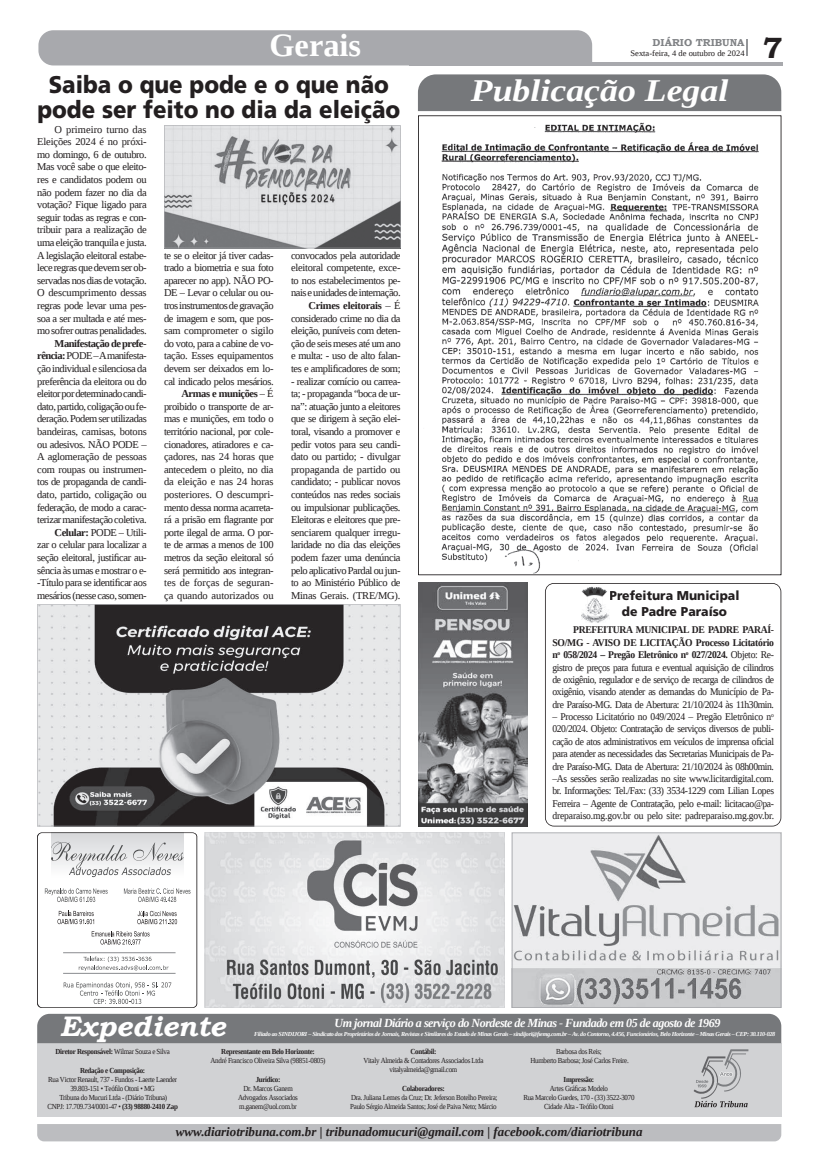
<style>
.page{position:relative;width:821px;height:1166px;background:#fff}
.page>*{position:absolute;margin:0;border:0;box-sizing:border-box;transform-origin:0 0}
.t1{font:700 32.38px "Liberation Serif";color:#fff}
.t2{font:italic 700 31.59px "Liberation Serif";color:#fff;scale:1.13 1}
.t3{font:700 29.31px "Bookman Old Style";color:#231f20}
.t4{font:italic 700 28.26px "Bookman Old Style";color:#fff}
.t5{font:900 24.15px/25.6px "Frutiger LT Std";color:#231f20;text-align:center;scale:.92 1}
.t6{font:italic 700 12.95px "Liberation Serif";color:#231f20}
.t7{font:900 12.78px/15.4px "Frutiger LT Std";color:#231f20;text-align:center;scale:.95 1}
.t8{font:italic 700 12.34px "Liberation Serif";letter-spacing:-.04em;color:#fff}
.t9{font:10.5px/12.6px "Liberation Serif";letter-spacing:-.04em;color:#231f20;text-align:right}
.t10{font:10.33px/12.3px "Liberation Serif";letter-spacing:-.035em;color:#231f20;text-align:justify;scale:.93 1}
.t11{font:700 10.06px "Bookman Old Style";color:#808285}
.t12{font:8.4px "Liberation Serif";color:#231f20}
.t13{font:7.7px/9.2px "Liberation Serif";letter-spacing:-.04em;color:#231f20;text-align:center;scale:.91 1}
.t14{font:700 7.7px "Liberation Serif";letter-spacing:-.04em;color:#231f20;scale:.91 1}
.t15{font:italic 700 6.12px "Liberation Serif";letter-spacing:-.045em;color:#fff}
.s1{font-weight:700}
.s2{font-weight:400}
</style>
<div class="page">
<hr style="left:409px;top:62px;width:374px;height:3px;background:#a8a9ad">
<div style="left:38px;top:30px;width:554px;height:35px;background:#a8a9ad"></div>
<svg style="left:747px;top:39px;width:1px;height:17px"></svg>
<div style="left:37px;top:1124px;width:744px;height:17px;background:#bcbdc0"></div>
<div style="left:418px;top:74px;width:363px;height:37px;background:#76787b"></div>
<svg style="left:545px;top:583px;width:236px;height:243px"></svg>
<img style="left:581px;top:586px;width:29px;height:37px">
<div style="left:37px;top:1043px;width:744px;height:73px;background:#d1d2d4"></div>
<div style="left:37px;top:1014px;width:744px;height:29px;background:#76787b"></div>
<svg style="left:694px;top:1049px;width:54px;height:58px"></svg>
<img style="left:418px;top:583px;width:110px;height:243px">
<svg style="left:37px;top:832px;width:160px;height:176px"></svg>
<svg style="left:205px;top:832px;width:299px;height:176px;background:#d0d1d3"></svg>
<svg style="left:37px;top:604px;width:364px;height:222px;background:#959596"></svg>
<svg style="left:164px;top:125px;width:237px;height:123px;background:#c1c2c4"></svg>
<svg style="left:512px;top:832px;width:269px;height:176px;background:#d4d4d6"></svg>
<svg style="left:418px;top:115px;width:363px;height:460px"></svg>
<h1 class="t1" style="left:269px;top:24px;width:93px">Gerais</h1>
<h3 class="t5" style="left:37px;top:71px;width:396px">Saiba o que pode e o que não pode ser feito no dia da eleição</h3>
<p class="t9" style="left:37px;top:123px;width:111px;text-align:justify;text-indent:17px">O primeiro turno das Eleições 2024 é no próxi&shy;mo domingo, 6 de outubro.<br>Mas você sabe o que eleito&shy;res e candidatos podem ou não podem fazer no dia da votação? Fique ligado para seguir todas as regras e con&shy;tribuir para a realização de uma eleição tranquila e justa.<br>A legislação eleitoral estabe&shy;lece regras que devem ser ob&shy;servadas nos dias de votação.<br>O descumprimento dessas regras pode levar uma pes&shy;soa a ser multada e até mes&shy;mo sofrer outras penalidades.</p>
<p class="t9" style="left:37px;top:337px;width:111px"><span class="s1">Manifestação de prefe&shy;rência:</span> PODE – A manifesta&shy;ção individual e silenciosa da preferência da eleitora ou do eleitor por determinado candi&shy;dato, partido, coligação ou fe&shy;deração. Podem ser utilizadas bandeiras, camisas, botons ou adesivos. NÃO PODE –<br>A aglomeração de pessoas com roupas ou instrumen&shy;tos de propaganda de candi&shy;dato, partido, coligação ou federação, de modo a carac&shy;terizar manifestação coletiva.<br><span class="s1">Celular:</span> PODE – Utili-<br>zar o celular para localizar a seção eleitoral, justificar au&shy;sência às urnas e mostrar o e--Título para se identificar aos mesários (nesse caso, somen-</p>
<p class="t9" style="left:164px;top:249px;width:111px">te se o eleitor já tiver cadas&shy;trado a biometria e sua foto aparecer no app). NÃO PO-<br>DE – Levar o celular ou ou&shy;tros instrumentos de gravação de imagem e som, que pos&shy;sam comprometer o sigilo do voto, para a cabine de vo&shy;tação. Esses equipamentos devem ser deixados em lo&shy;cal indicado pelos mesários.<br><span class="s1">Armas e munições</span> – É proibido o transporte de ar&shy;mas e munições, em todo o território nacional, por cole&shy;cionadores, atiradores e ca&shy;çadores, nas 24 horas que antecedem o pleito, no dia da eleição e nas 24 horas posteriores. O descumpri&shy;mento dessa norma acarreta&shy;rá a prisão em flagrante por porte ilegal de arma. O por&shy;te de armas a menos de 100 metros da seção eleitoral só será permitido aos integran&shy;tes de forças de seguran&shy;ça quando autorizados ou</p>
<p class="t9" style="left:291px;top:249px;width:111px">convocados pela autoridade eleitoral competente, exce&shy;to nos estabelecimentos pe&shy;nais e unidades de internação.<br><span class="s1">Crimes eleitorais</span> – É considerado crime no dia da eleição, puníveis com deten&shy;ção de seis meses até um ano e multa: - uso de alto falan&shy;tes e amplificadores de som;</p>
<p class="t9" style="left:291px;top:375px;width:111px;text-align:justify">- realizar comício ou carrea&shy;ta; - propaganda “boca de ur&shy;na”: atuação junto a eleitores que se dirigem à seção elei&shy;toral, visando a promover e pedir votos para seu candi&shy;dato ou partido; - divulgar propaganda de partido ou candidato; - publicar novos conteúdos nas redes sociais ou impulsionar publicações.<br>Eleitoras e eleitores que pre&shy;senciarem qualquer irregu&shy;laridade no dia das eleições podem fazer uma denúncia pelo aplicativo Pardal ou jun&shy;to ao Ministério Público de Minas Gerais. (TRE/MG).</p>
<p class="t11" style="left:653px;top:35px;width:93px">DIÁRIO TRIBUNA</p>
<p class="t12" style="left:630px;top:48px;width:116px">Sexta-feira, 4 de outubro de 2024</p>
<h2 class="t2" style="left:471px;top:70px;width:229px">Publicação Legal</h2>
<h3 class="t3" style="left:763px;top:27px;width:21px">7</h3>
<p class="t7" style="left:610px;top:588px;width:138px">Prefeitura Municipal de Padre Paraíso</p>
<p class="t10" style="left:552px;top:624px;width:240px;text-indent:21px"><span class="s1">PREFEITURA MUNICIPAL DE PADRE PARAÍ-SO/MG - AVISO DE LICITAÇÃO Processo Licitatório n</span><sup>o</sup> <span class="s1">058/2024 – Pregão Eletrônico n</span><sup>o</sup> <span class="s1">027/2024.</span> Objeto: Re&shy;gistro de preços para futura e eventual aquisição de cilindros de oxigênio, regulador e de serviço de recarga de cilindros de oxigênio, visando atender as demandas do Município de Pa&shy;dre Paraíso-MG. Data de Abertura: 21/10/2024 às 11h30min.</p>
<p class="t10" style="left:552px;top:710px;width:240px">– Processo Licitatório no 049/2024 – Pregão Eletrônico n<sup>o </sup>020/2024. Objeto: Contratação de serviços diversos de publi&shy;cação de atos administrativos em veículos de imprensa oficial para atender as necessidades das Secretarias Municipais de Pa&shy;dre Paraíso-MG. Data de Abertura: 21/10/2024 às 08h00min. –As sessões serão realizadas no site www.licitardigital.com. br. Informações: Tel./Fax: (33) 3534-1229 com Lilian Lopes Ferreira – Agente de Contratação, pelo e-mail: licitacao@pa&shy;dreparaiso.mg.gov.br ou pelo site: padreparaiso.mg.gov.br.</p>
<h3 class="t4" style="left:60px;top:1005px;width:167px">Expediente</h3>
<p class="t8" style="left:335px;top:1014px;width:387px">Um jornal Diário a serviço do Nordeste de Minas - Fundado em 05 de agosto de 1969</p>
<p class="t14" style="left:56px;top:1046px;width:127px">Diretor Responsável: <span class="s2">Wilmar Souza e Silva</span></p>
<p class="t14" style="left:80px;top:1065px;width:73px">Redação e Composição:</p>
<p class="t13" style="left:47px;top:1074px;width:145px">Rua Victor Renault, 737 - Fundos - Laerte Laender 39.803-151 • Teófilo Otoni • MG<br>Tribuna do Mucuri Ltda - (Diário Tribuna)<br>CNPJ: 17.709.734/0001-47 • <span class="s1">(33) 98880-2410 Zap</span></p>
<p class="t15" style="left:254px;top:1030px;width:523px">Filiado ao SINDIJORI – Sindicato dos Proprietários de Jornais, Revistas e Similares do Estado de Minas Gerais – sindijori@fiemg.com.br – Av. do Contorno, 4.456, Funcionários, Belo Horizonte – Minas Gerais – CEP: 30.110-028</p>
<p class="t14" style="left:411px;top:1046px;width:30px">Contábil:</p>
<p class="t13" style="left:364px;top:1056px;width:133px">Vitaly Almeida &amp; Contadores Associados Ltda vitalyalmeida@gmail.com</p>
<p class="t14" style="left:402px;top:1083px;width:48px">Colaboradores:</p>
<p class="t13" style="left:350px;top:1093px;width:163px;text-align:left">Dra. Juliana Lemes da Cruz; Dr. Jeferson Botelho Pereira;<br>Paulo Sérgio Almeida Santos; José de Paiva Neto; Márcio</p>
<p class="t14" style="left:221px;top:1046px;width:104px">Representante em Belo Horizonte:</p>
<p class="t13" style="left:211px;top:1056px;width:128px">André Francisco Oliveira Silva (98851-0805)</p>
<p class="t14" style="left:256px;top:1074px;width:29px">Jurídico:</p>
<p class="t13" style="left:238px;top:1083px;width:67px">Dr. Marcos Ganem<br>Advogados Associados m.ganem@uol.com.br</p>
<p class="t13" style="left:530px;top:1047px;width:110px">Barbosa dos Reis;<br>Humberto Barbosa; José Carlos Freire.</p>
<p class="t14" style="left:564px;top:1074px;width:35px">Impressão:</p>
<p class="t13" style="left:523px;top:1084px;width:124px">Artes Gráficas Modelo<br>Rua Marcelo Guedes, 170 - (33) 3522-3070<br>Cidade Alta - Teófilo Otoni</p>
<p class="t6" style="left:176px;top:1123px;width:468px">www.diariotribuna.com.br | tribunadomucuri@gmail.com | facebook.com/diariotribuna</p>
</div>
